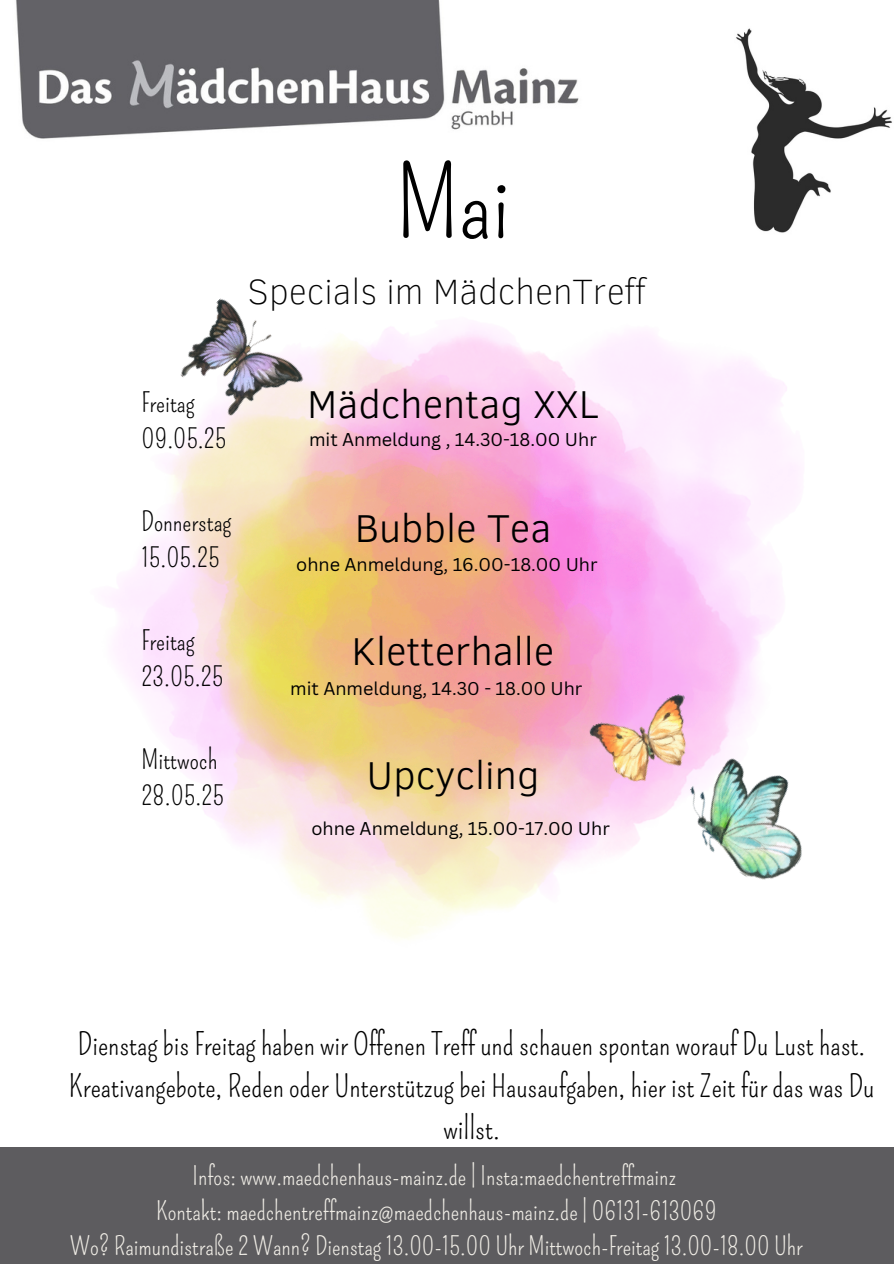
<style>
.page{position:relative;width:894px;height:1264px;background:#fff}
.page>*{position:absolute;margin:0;border:0;box-sizing:border-box;transform-origin:0 0}
.t1{font:97.5px "Pompiere";color:#000}
.t2{font:300 39.75px "Clear Sans";color:#000}
.t3{font:100 36px "Clear Sans";color:#000}
.t4{font:30.3px/41.7px "Pompiere";color:#000;text-align:center}
.t5{font:26.25px/35.8px "Pompiere";color:#000}
.t6{font:25.05px/35px "Pompiere";color:#f0ede6;text-align:center}
.t7{font:18px "Canva Sans";color:#000}
</style>
<div class="page">
<img style="left:104px;top:323px;width:697px;height:616px">
<img style="left:16px;top:0;width:563px;height:139px">
<div style="left:0;top:1147px;width:893px;height:116px;background:#5d5c5f"></div>
<img style="left:736px;top:28px;width:156px;height:205px">
<img style="left:666px;top:738px;width:136px;height:158px">
<img style="left:162px;top:298px;width:147px;height:141px">
<img style="left:587px;top:692px;width:119px;height:101px">
<p class="t1" style="left:396px;top:147px;width:115px">Mai</p>
<p class="t3" style="left:247px;top:265px;width:400px">Specials im MädchenTreff</p>
<h1 class="t5" style="left:141px;top:385px;width:86px">Freitag<br>09.05.25</h1>
<p class="t5" style="left:141px;top:504px;width:91px">Donnerstag<br>15.05.25</p>
<h2 class="t5" style="left:141px;top:623px;width:83px">Freitag<br>23.05.25</h2>
<h2 class="t5" style="left:141px;top:742px;width:77px">Mittwoch</h2>
<p class="t5" style="left:141px;top:777px;width:84px">28.05.25</p>
<p class="t2" style="left:307px;top:375px;width:293px">Mädchentag XXL</p>
<p class="t7" style="left:309px;top:427px;width:289px">mit Anmeldung , 14.30-18.00 Uhr</p>
<h4 class="t2" style="left:354px;top:498px;width:198px">Bubble Tea</h4>
<p class="t7" style="left:296px;top:551px;width:303px">ohne Anmeldung, 16.00-18.00 Uhr</p>
<h4 class="t2" style="left:351px;top:622px;width:204px">Kletterhalle</h4>
<p class="t7" style="left:290px;top:676px;width:293px">mit Anmeldung, 14.30 - 18.00 Uhr</p>
<h4 class="t2" style="left:366px;top:746px;width:174px">Upcycling</h4>
<h4 class="t7" style="left:311px;top:816px;width:300px">ohne Anmeldung, 15.00-17.00 Uhr</h4>
<h4 class="t4" style="left:69px;top:1024px;width:806px">Dienstag bis Freitag haben wir Offenen Treff und schauen spontan worauf Du Lust hast.<br>Kreativangebote, Reden oder Unterstützug bei Hausaufgaben, hier ist Zeit für das was Du willst.</h4>
<h3 class="t6" style="left:70px;top:1159px;width:733px">Infos: www.maedchenhaus-mainz.de | Insta:maedchentreffmainz<br>Kontakt: maedchentreffmainz@maedchenhaus-mainz.de | 06131-613069<br>Wo? Raimundistraße 2 Wann? Dienstag 13.00-15.00 Uhr Mittwoch-Freitag 13.00-18.00 Uhr</h3>
</div>
